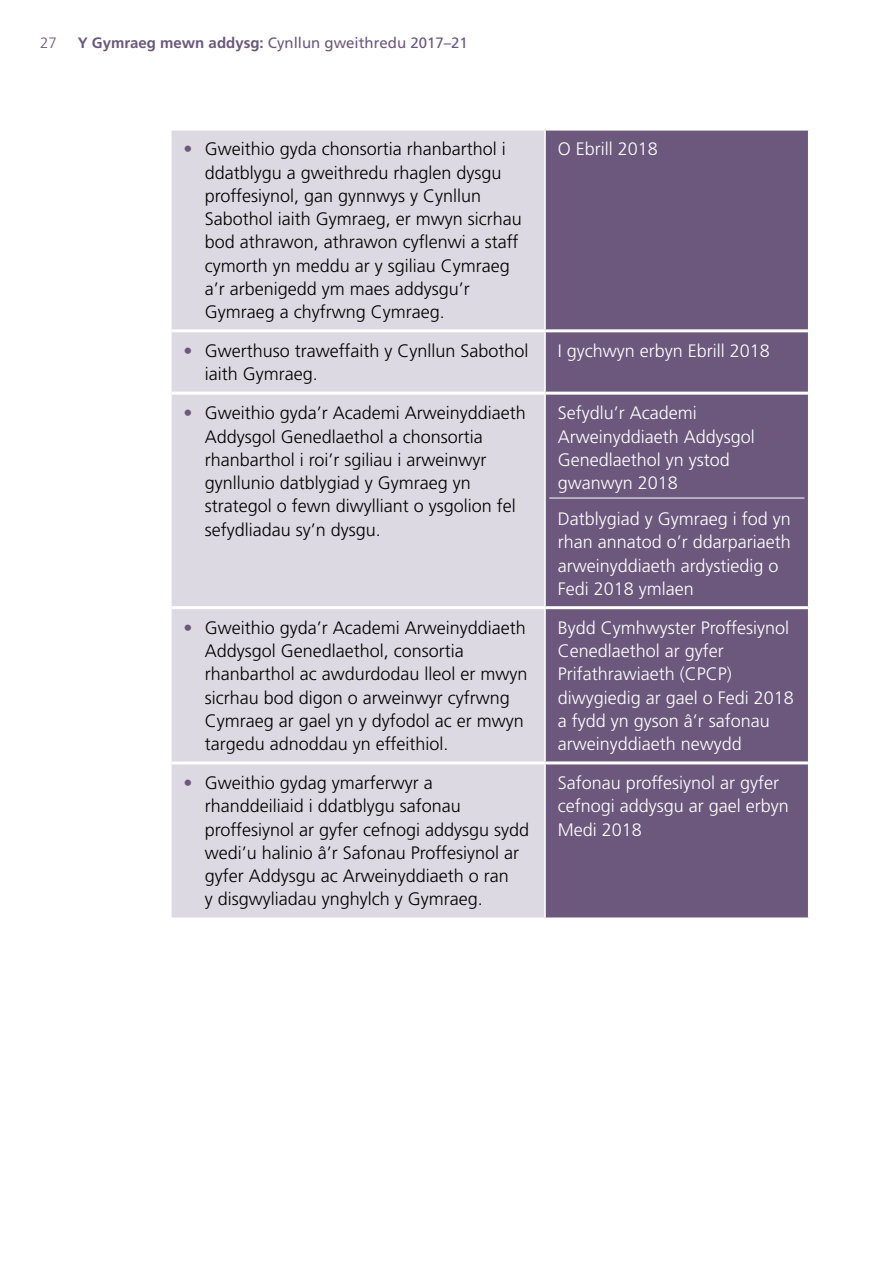
<style>
.page{position:relative;width:893px;height:1263px;background:#fff}
.page>*{position:absolute;margin:0;border:0;box-sizing:border-box;transform-origin:0 0}
.t1{font:300 18px/23.2px "Frutiger LT Std";color:#000}
.White_body_centre{font:300 18px/23.2px "Frutiger LT Std";color:#fff}
.white_with_rule{font:300 18px/23.2px "Frutiger LT Std";color:#fff}
.t2{font:15px "Frutiger LT Std";color:#6b587c}
.t3{font:300 15px "Frutiger LT Std";color:#6b587c}
.s1{font-weight:700}
.s2{color:#6b587c}
</style>
<div class="page">
<div style="left:172px;top:131px;width:372px;height:786px;background:#ddd9e2"></div>
<div style="left:546px;top:131px;width:262px;height:786px;background:#6b587c"></div>
<hr style="left:172px;top:606px;width:373px;height:3px;background:#fff">
<hr style="left:545px;top:606px;width:263px;height:3px;background:#fff">
<hr style="left:172px;top:761px;width:373px;height:3px;background:#fff">
<hr style="left:545px;top:761px;width:263px;height:3px;background:#fff">
<hr style="left:172px;top:329px;width:373px;height:3px;background:#fff">
<hr style="left:545px;top:329px;width:263px;height:3px;background:#fff">
<hr style="left:172px;top:392px;width:373px;height:3px;background:#fff">
<hr style="left:545px;top:392px;width:263px;height:3px;background:#fff">
<hr style="left:549px;top:498px;width:255px;height:1px;background:#fff">
<p class="t3" style="left:40px;top:34px;width:18px">27</p>
<p class="t2" style="left:78px;top:34px;width:392px"><span class="s1">Y Gymraeg mewn addysg:</span> Cynllun gweithredu 2017–21</p>
<p class="t1" style="left:205px;top:138px;width:319px;text-indent:-21px"><span class="s2">•</span> Gweithio gyda chonsortia rhanbarthol i ddatblygu a gweithredu rhaglen dysgu proffesiynol, gan gynnwys y Cynllun Sabothol iaith Gymraeg, er mwyn sicrhau bod athrawon, athrawon cyflenwi a staff cymorth yn meddu ar y sgiliau Cymraeg a’r arbenigedd ym maes addysgu’r Gymraeg a chyfrwng Cymraeg.</p>
<p class="White_body_centre" style="left:558px;top:138px;width:102px">O Ebrill 2018</p>
<p class="t1" style="left:205px;top:340px;width:325px;text-indent:-21px"><span class="s2">•</span> Gwerthuso traweffaith y Cynllun Sabothol iaith Gymraeg.</p>
<p class="White_body_centre" style="left:558px;top:340px;width:214px">I gychwyn erbyn Ebrill 2018</p>
<p class="t1" style="left:205px;top:402px;width:323px;text-indent:-21px"><span class="s2">•</span> Gweithio gyda’r Academi Arweinyddiaeth Addysgol Genedlaethol a chonsortia rhanbarthol i roi’r sgiliau i arweinwyr gynllunio datblygiad y Gymraeg yn strategol o fewn diwylliant o ysgolion fel sefydliadau sy’n dysgu.</p>
<p class="white_with_rule" style="left:558px;top:402px;width:199px">Sefydlu’r Academi<br>Arweinyddiaeth Addysgol<br>Genedlaethol yn ystod gwanwyn 2018</p>
<p class="White_body_centre" style="left:558px;top:508px;width:235px">Datblygiad y Gymraeg i fod yn rhan annatod o’r ddarpariaeth arweinyddiaeth ardystiedig o<br>Fedi 2018 ymlaen</p>
<p class="t1" style="left:205px;top:616px;width:324px;text-indent:-21px"><span class="s2">•</span> Gweithio gyda’r Academi Arweinyddiaeth Addysgol Genedlaethol, consortia rhanbarthol ac awdurdodau lleol er mwyn sicrhau bod digon o arweinwyr cyfrwng Cymraeg ar gael yn y dyfodol ac er mwyn targedu adnoddau yn effeithiol.</p>
<p class="White_body_centre" style="left:558px;top:616px;width:238px">Bydd Cymhwyster Proffesiynol<br>Cenedlaethol ar gyfer<br>Prifathrawiaeth (CPCP) diwygiedig ar gael o Fedi 2018 a fydd yn gyson â’r safonau arweinyddiaeth newydd</p>
<p class="t1" style="left:205px;top:772px;width:326px;text-indent:-21px"><span class="s2">•</span> Gweithio gydag ymarferwyr a rhanddeiliaid i ddatblygu safonau proffesiynol ar gyfer cefnogi addysgu sydd wedi’u halinio â’r Safonau Proffesiynol ar gyfer Addysgu ac Arweinyddiaeth o ran<br>y disgwyliadau ynghylch y Gymraeg.</p>
<p class="White_body_centre" style="left:558px;top:772px;width:233px">Safonau proffesiynol ar gyfer cefnogi addysgu ar gael erbyn<br>Medi 2018</p>
</div>
